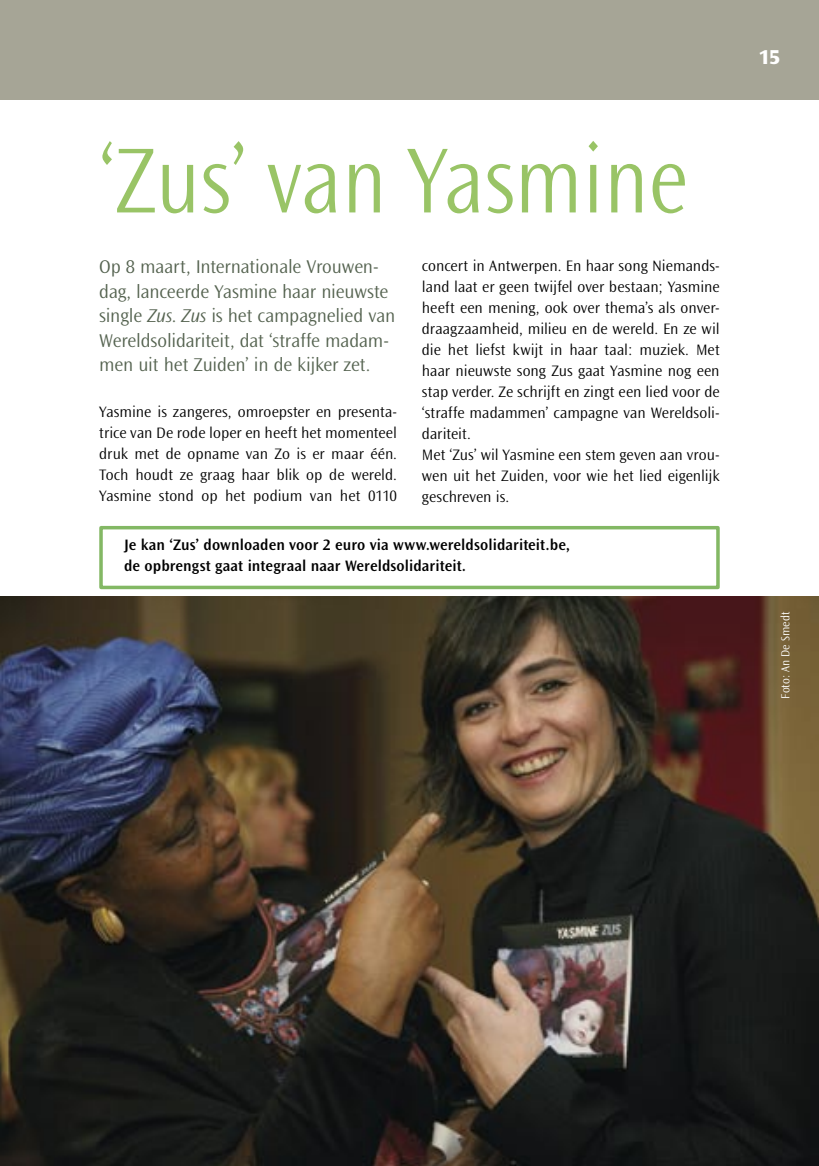
<style>
.page{position:relative;width:819px;height:1166px;background:#fff}
.page>*{position:absolute;margin:0;border:0;box-sizing:border-box;transform-origin:0 0}
._03_Titel{font:300 96.25px "Ocean Sans Std";color:#99c466;scale:.88 1}
.t1{font:800 21px "Ocean Sans Std";color:#fff}
.t2{font:300 19.25px/24.5px "Ocean Sans Std";letter-spacing:-.01em;color:#54624f}
._01_brood{font:300 15.75px/21px "Ocean Sans Std";color:#000;text-align:justify}
._01_brood-2{font:600 15.75px "Ocean Sans Std";letter-spacing:.005em;color:#000}
._01_brood-3{font:300 12.25px "Ocean Sans Std";letter-spacing:.01em;color:#fff;scale:.95 1}
.s1{font-style:italic}
</style>
<div class="page">
<div style="left:0;top:0;width:819px;height:99px;background:#a6a596"></div>
<img style="left:0;top:596px;width:819px;height:570px">
<div style="left:99px;top:526px;width:620px;height:63px;border:4px solid #83b864"></div>
<p class="_03_Titel" style="left:99px;top:128px;width:670px">‘Zus’ van Yasmine</p>
<p class="t2" style="left:99px;top:255px;width:298px">Op 8 maart, Internationale Vrouwen&shy;dag, lanceerde Yasmine haar nieuwste single <span class="s1">Zus</span>. <span class="s1">Zus</span> is het campagnelied van Wereldsolidariteit, dat ‘straffe madam&shy;men uit het Zuiden’ in de kijker zet.</p>
<p class="_01_brood" style="left:99px;top:401px;width:299px">Yasmine is zangeres, omroepster en presenta&shy;trice van De rode loper en heeft het momenteel druk met de opname van Zo is er maar één.<br>Toch houdt ze graag haar blik op de wereld.<br>Yasmine stond op het podium van het 0110</p>
<p class="_01_brood" style="left:422px;top:255px;width:299px">concert in Antwerpen. En haar song Niemands&shy;land laat er geen twijfel over bestaan; Yasmine heeft een mening, ook over thema’s als onver&shy;draagzaamheid, milieu en de wereld. En ze wil die het liefst kwijt in haar taal: muziek. Met haar nieuwste song Zus gaat Yasmine nog een stap verder. Ze schrijft en zingt een lied voor de ‘straffe madammen’ campagne van Wereldsoli&shy;dariteit.</p>
<p class="_01_brood" style="left:422px;top:444px;width:299px">Met ‘Zus’ wil Yasmine een stem geven aan vrou&shy;wen uit het Zuiden, voor wie het lied eigenlijk geschreven is.</p>
<p class="_01_brood-2" style="left:124px;top:535px;width:447px">Je kan ‘Zus’ downloaden voor 2 euro via www.wereldsolidariteit.be,</p>
<p class="_01_brood-2" style="left:124px;top:556px;width:343px">de opbrengst gaat integraal naar Wereldsolidariteit.</p>
<p class="t1" style="left:758px;top:45px;width:23px">15</p>
<p class="_01_brood-3" style="left:778px;top:699px;width:93px;rotate:-90deg">Foto: An De Smedt</p>
</div>
